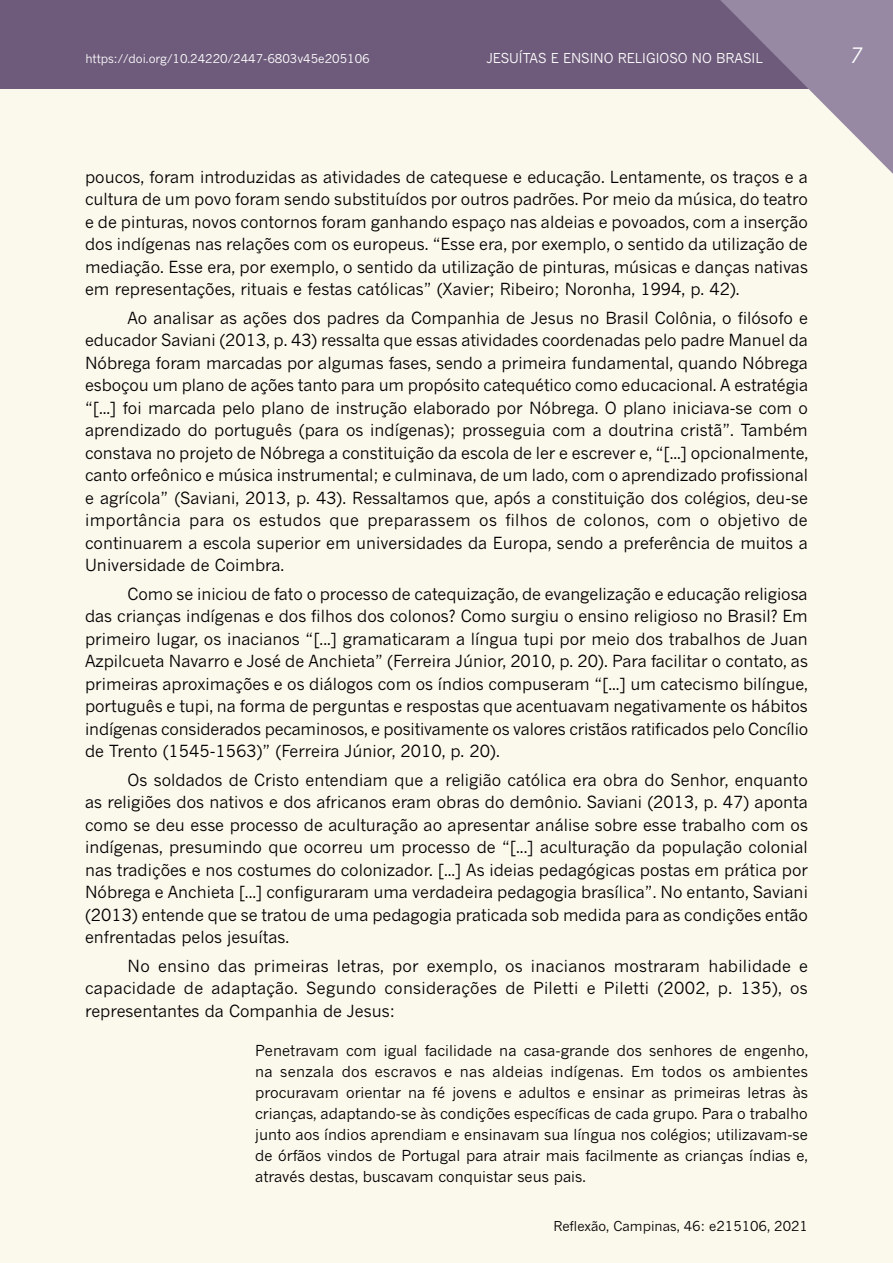
<style>
.page{position:relative;width:893px;height:1263px;background:#fbf8ec}
.page>*{position:absolute;margin:0;border:0;box-sizing:border-box;transform-origin:0 0}
.t1{font:italic 21px "News Gothic MT Std";color:#fff}
.t2{font:16.5px/22.5px "News Gothic MT Std";color:#000;text-align:justify}
.t3{font:15px/21px "News Gothic MT Std";color:#000;text-align:justify}
.t4{font:13.5px "News Gothic MT Std";color:#000}
.t5{font:13.5px "News Gothic MT Std";color:#fff}
.t6{font:12px "News Gothic MT Std";color:#fff}
.s1{font-size:13.5px}
</style>
<div class="page">
<div style="left:0;top:0;width:887px;height:89px;background:#6e5b7b"></div>
<svg style="left:720px;top:0;width:173px;height:174px"></svg>
<p class="t6" style="left:85px;top:51px;width:286px">https://doi.org/10.24220/2447-6803v45e205106</p>
<p class="t5" style="left:487px;top:49px;width:278px">JESUÍTAS E ENSINO RELIGIOSO NO BRASIL</p>
<p class="t1" style="left:850px;top:42px;width:15px">7</p>
<p class="t2" style="left:85px;top:165px;width:724px">poucos, foram introduzidas as atividades de catequese e educação. Lentamente, os traços e a cultura de um povo foram sendo substituídos por outros padrões. Por meio da música, do teatro e de pinturas, novos contornos foram ganhando espaço nas aldeias e povoados, com a inserção dos indígenas nas relações com os europeus. “Esse era, por exemplo, o sentido da utilização de mediação. Esse era, por exemplo, o sentido da utilização de pinturas, músicas e danças nativas em representações, rituais e festas católicas” (Xavier; Ribeiro; Noronha, 1994, p. 42).</p>
<p class="t2" style="left:85px;top:306px;width:725px;text-indent:43px">Ao analisar as ações dos padres da Companhia de Jesus no Brasil Colônia, o filósofo e educador Saviani (2013, p. 43) ressalta que essas atividades coordenadas pelo padre Manuel da Nóbrega foram marcadas por algumas fases, sendo a primeira fundamental, quando Nóbrega esboçou um plano de ações tanto para um propósito catequético como educacional. A estratégia “[...] foi marcada pelo plano de instrução elaborado por Nóbrega. O plano iniciava-se com o aprendizado do português (para os indígenas); prosseguia com a doutrina cristã”. Também constava no projeto de Nóbrega a constituição da escola de ler e escrever e, “[...] opcionalmente, canto orfeônico e música instrumental; e culminava, de um lado, com o aprendizado profissional e agrícola” (Saviani, 2013, p. 43). Ressaltamos que, após a constituição dos colégios, deu-se importância para os estudos que preparassem os filhos de colonos, com o objetivo de continuarem a escola superior em universidades da Europa, sendo a preferência de muitos a Universidade de Coimbra.</p>
<p class="t2" style="left:85px;top:582px;width:725px;text-indent:43px">Como se iniciou de fato o processo de catequização, de evangelização e educação religiosa das crianças indígenas e dos filhos dos colonos? Como surgiu o ensino religioso no Brasil? Em primeiro lugar, os inacianos “[...] gramaticaram a língua tupi por meio dos trabalhos de Juan Azpilcueta Navarro e José de Anchieta” (Ferreira Júnior, 2010, p. 20). Para facilitar o contato, as primeiras aproximações e os diálogos com os índios compuseram “[...] um catecismo bilíngue, português e tupi, na forma de perguntas e respostas que acentuavam negativamente os hábitos indígenas considerados pecaminosos, e positivamente os valores cristãos ratificados pelo Concílio de Trento (1545-1563)” (Ferreira Júnior, 2010, p. 20).</p>
<p class="t2" style="left:85px;top:768px;width:724px;text-indent:43px">Os soldados de Cristo entendiam que a religião católica era obra do Senhor, enquanto as religiões dos nativos e dos africanos eram obras do demônio. Saviani (2013, p. 47) aponta como se deu esse processo de aculturação ao apresentar análise sobre esse trabalho com os indígenas, presumindo que ocorreu um processo de “[...] aculturação da população colonial nas tradições e nos costumes do colonizador. [...] As ideias pedagógicas postas em prática por Nóbrega e Anchieta [...] configuraram uma verdadeira pedagogia brasílica”. No entanto, Saviani (2013) entende que se tratou de uma pedagogia praticada sob medida para as condições então enfrentadas pelos jesuítas.</p>
<p class="t2" style="left:85px;top:954px;width:724px;text-indent:43px">No ensino das primeiras letras, por exemplo, os inacianos mostraram habilidade e capacidade de adaptação. Segundo considerações de Piletti e Piletti (2002, p. 135), os representantes da Companhia de Jesus:</p>
<p class="t3" style="left:255px;top:1040px;width:555px">Penetravam com igual facilidade na casa-grande dos senhores de engenho, na senzala dos escravos e nas aldeias indígenas. Em todos os ambientes procuravam orientar na fé jovens e adultos e ensinar as primeiras letras às crianças, adaptando-se às condições espec<span class="s1">í</span>ficas de cada grupo. Para o trabalho junto aos índios aprendiam e ensinavam sua língua nos colégios; utilizavam-se de órfãos vindos de Portugal para atrair mais facilmente as crianças índias e, através destas, buscavam conquistar seus pais.</p>
<p class="t4" style="left:553px;top:1217px;width:256px">Reflexão, Campinas, 46: e215106, 2021</p>
</div>
